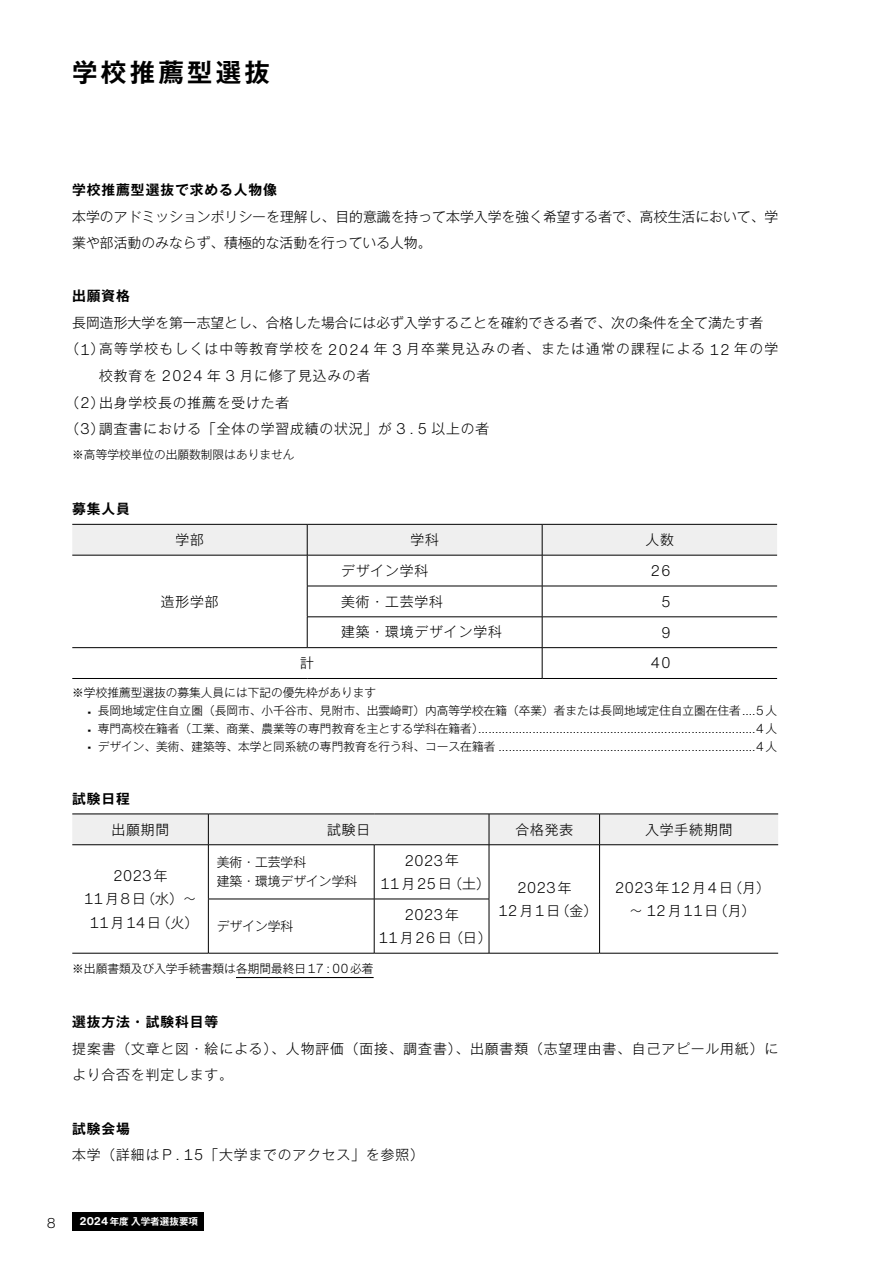
<style>
.page{position:relative;width:893px;height:1263px;background:#fff}
.page>*{position:absolute;margin:0;border:0;box-sizing:border-box;transform-origin:0 0}
.t1{font:700 25.5px "Gothic MB101 Pr 6 N De";letter-spacing:.125em;color:#000}
.t2{font:300 15.15px "Helvetica Now Text";color:#000}
.t3{font:300 14.1px "Helvetica Now Text";color:#000}
.t4{font:300 13.8px/23.4px "Gothic MB101 Pr 6 N";letter-spacing:.06em;color:#000;text-align:center}
.t5{font:300 13.8px/26.5px "Gothic MB101 Pr 6 N";color:#000}
.t6{font:300 13.8px "Gothic MB101 Pr 6 N";letter-spacing:.085em;color:#000}
.t7{font:700 13.8px "Gothic MB101 Pr 6 N De";letter-spacing:.06em;color:#000}
.t8{font:300 12.9px "Helvetica Now Text";color:#000}
.t9{font:300 12.75px/19.2px "Gothic MB101 Pr 6 N";color:#000}
.t10{font:300 11.7px "Gothic MB101 Pr 6 N";color:#000}
.t11{font:700 9.6px "Gothic MB101 Pr 6 N De";color:#fff}
.s1{font-family:"Helvetica Now Text";font-size:15.15px}
.s2{font-family:"Helvetica Now Text";font-size:12.9px}
.s3{font-size:15.15px}
.s4{font-family:"Gothic MB101 Pr 6 N";font-size:11.7px}
.s5{font-family:"Gothic MB101 Pr 6 N";font-size:13.8px}
.s6{font-family:"Helvetica Now Text";font-size:10.95px}
</style>
<div class="page">
<div style="left:72px;top:1212px;width:132px;height:18px;background:#000"></div>
<hr style="left:236px;top:977px;width:138px;height:1px;background:#000">
<div style="left:72px;top:525px;width:705px;height:30px;background:#efefef"></div>
<hr style="left:72px;top:524px;width:235px;height:1px;background:#000">
<hr style="left:307px;top:524px;width:235px;height:1px;background:#000">
<hr style="left:307px;top:524px;width:1px;height:31px;background:#000">
<hr style="left:542px;top:524px;width:235px;height:1px;background:#000">
<hr style="left:542px;top:524px;width:1px;height:31px;background:#000">
<hr style="left:72px;top:555px;width:235px;height:1px;background:#000">
<hr style="left:307px;top:555px;width:235px;height:1px;background:#000">
<hr style="left:307px;top:555px;width:1px;height:31px;background:#000">
<hr style="left:542px;top:555px;width:235px;height:1px;background:#000">
<hr style="left:542px;top:555px;width:1px;height:31px;background:#000">
<hr style="left:307px;top:586px;width:235px;height:1px;background:#000">
<hr style="left:307px;top:586px;width:1px;height:31px;background:#000">
<hr style="left:542px;top:586px;width:235px;height:1px;background:#000">
<hr style="left:542px;top:586px;width:1px;height:31px;background:#000">
<hr style="left:307px;top:616px;width:235px;height:1px;background:#000">
<hr style="left:307px;top:617px;width:1px;height:30px;background:#000">
<hr style="left:542px;top:616px;width:235px;height:1px;background:#000">
<hr style="left:542px;top:617px;width:1px;height:30px;background:#000">
<hr style="left:72px;top:647px;width:235px;height:1px;background:#000">
<hr style="left:307px;top:647px;width:235px;height:1px;background:#000">
<hr style="left:542px;top:647px;width:235px;height:1px;background:#000">
<hr style="left:542px;top:648px;width:1px;height:30px;background:#000">
<hr style="left:72px;top:678px;width:235px;height:1px;background:#000">
<hr style="left:307px;top:678px;width:235px;height:1px;background:#000">
<hr style="left:542px;top:678px;width:235px;height:1px;background:#000">
<div style="left:72px;top:815px;width:706px;height:29px;background:#efefef"></div>
<hr style="left:72px;top:814px;width:136px;height:1px;background:#000">
<hr style="left:208px;top:814px;width:166px;height:1px;background:#000">
<hr style="left:208px;top:814px;width:1px;height:30px;background:#000">
<hr style="left:374px;top:814px;width:115px;height:1px;background:#000">
<hr style="left:489px;top:814px;width:111px;height:1px;background:#000">
<hr style="left:489px;top:814px;width:1px;height:30px;background:#000">
<hr style="left:600px;top:814px;width:178px;height:1px;background:#000">
<hr style="left:599px;top:814px;width:1px;height:30px;background:#000">
<hr style="left:72px;top:844px;width:136px;height:1px;background:#000">
<hr style="left:208px;top:844px;width:166px;height:1px;background:#000">
<hr style="left:208px;top:845px;width:1px;height:54px;background:#000">
<hr style="left:374px;top:844px;width:115px;height:1px;background:#000">
<hr style="left:374px;top:845px;width:1px;height:54px;background:#000">
<hr style="left:489px;top:844px;width:111px;height:1px;background:#000">
<hr style="left:489px;top:845px;width:1px;height:54px;background:#000">
<hr style="left:600px;top:844px;width:178px;height:1px;background:#000">
<hr style="left:599px;top:845px;width:1px;height:54px;background:#000">
<hr style="left:208px;top:899px;width:166px;height:1px;background:#000">
<hr style="left:208px;top:899px;width:1px;height:54px;background:#000">
<hr style="left:374px;top:899px;width:115px;height:1px;background:#000">
<hr style="left:374px;top:899px;width:1px;height:54px;background:#000">
<hr style="left:489px;top:899px;width:1px;height:54px;background:#000">
<hr style="left:599px;top:899px;width:1px;height:54px;background:#000">
<hr style="left:72px;top:953px;width:136px;height:1px;background:#000">
<hr style="left:208px;top:953px;width:166px;height:1px;background:#000">
<hr style="left:374px;top:953px;width:115px;height:1px;background:#000">
<hr style="left:489px;top:953px;width:111px;height:1px;background:#000">
<hr style="left:600px;top:953px;width:178px;height:1px;background:#000">
<h1 class="t1" style="left:72px;top:51px;width:199px">学校推薦型選抜</h1>
<p class="t7" style="left:72px;top:178px;width:206px">学校推薦型選抜で求める人物像</p>
<p class="t5" style="left:72px;top:202px;width:708px">本学のアドミッションポリシーを理解し、目的意識を持って本学入学を強く希望する者で、高校生活において、学業や部活動のみならず、積極的な活動を行っている人物。</p>
<p class="t7" style="left:72px;top:285px;width:59px">出願資格</p>
<p class="t5" style="left:72px;top:308px;width:692px">長岡造形大学を第一志望とし、合格した場合には必ず入学することを確約できる者で、次の条件を全て満たす者</p>
<p class="t6" style="left:65px;top:338px;width:714px">（<span class="s1">1</span>）高等学校もしくは中等教育学校を <span class="s1">2024</span> 年 <span class="s1">3</span> 月卒業見込みの者、または通常の課程による <span class="s1">12</span> 年の学</p>
<p class="t4" style="left:99px;top:363px;width:273px">校教育を <span class="s1">2024</span> 年 <span class="s1">3</span> 月に修了見込みの者</p>
<p class="t4" style="left:65px;top:389px;width:225px">（<span class="s1">2</span>）出身学校長の推薦を受けた者</p>
<p class="t4" style="left:65px;top:416px;width:425px">（<span class="s1">3</span>）調査書における「全体の学習成績の状況」が <span class="s1">3.5</span> 以上の者</p>
<p class="t10" style="left:72px;top:445px;width:224px">※高等学校単位の出願数制限はありません</p>
<p class="t7" style="left:72px;top:497px;width:59px">募集人員</p>
<p class="t4" style="left:175px;top:527px;width:30px">学部</p>
<p class="t4" style="left:410px;top:527px;width:30px">学科</p>
<p class="t4" style="left:645px;top:527px;width:30px">人数</p>
<p class="t4" style="left:161px;top:588px;width:59px">造形学部</p>
<p class="t4" style="left:341px;top:558px;width:89px">デザイン学科</p>
<p class="t2" style="left:650px;top:559px;width:22px">26</p>
<p class="t4" style="left:341px;top:588px;width:103px">美術・工芸学科</p>
<p class="t2" style="left:661px;top:590px;width:11px">5</p>
<p class="t4" style="left:341px;top:619px;width:162px">建築・環境デザイン学科</p>
<p class="t2" style="left:661px;top:621px;width:11px">9</p>
<p class="t4" style="left:300px;top:650px;width:15px">計</p>
<p class="t2" style="left:650px;top:652px;width:22px">40</p>
<p class="t10" style="left:72px;top:683px;width:306px">※学校推薦型選抜の募集人員には下記の優先枠があります</p>
<p class="t10" style="left:87px;top:700px;width:692px"><span class="s1">•</span> 長岡地域定住自立圏（長岡市、小千谷市、見附市、出雲崎町）内高等学校在籍（卒業）者または長岡地域定住自立圏在住者 <span class="s2">....5</span>人</p>
<p class="t8" style="left:87px;top:718px;width:692px"><span class="s3">•</span> <span class="s4">専門高校在籍者（工業、商業、農業等の専門教育を主とする学科在籍者）</span>..................................................................................4<span class="s4">人</span></p>
<p class="t8" style="left:87px;top:736px;width:692px"><span class="s3">•</span> <span class="s4">デザイン、美術、建築等、本学と同系統の専門教育を行う科、コース在籍者</span> ............................................................................4<span class="s4">人</span></p>
<p class="t7" style="left:72px;top:787px;width:59px">試験日程</p>
<p class="t4" style="left:111px;top:816px;width:59px">出願期間</p>
<p class="t4" style="left:327px;top:816px;width:45px">試験日</p>
<p class="t4" style="left:515px;top:816px;width:59px">合格発表</p>
<p class="t4" style="left:645px;top:816px;width:89px">入学手続期間</p>
<p class="t2" style="left:113px;top:864px;width:56px">2023<span class="s5">年</span></p>
<p class="t4" style="left:84px;top:886px;width:116px"><span class="s1">11</span>月<span class="s1">8</span>日（水）～<br><span class="s1">11</span>月<span class="s1">14</span>日（火）</p>
<p class="t9" style="left:217px;top:852px;width:142px">美術・工芸学科<br>建築・環境デザイン学科</p>
<p class="t2" style="left:404px;top:849px;width:56px">2023<span class="s5">年</span></p>
<p class="t4" style="left:380px;top:871px;width:111px"><span class="s1">11</span>月<span class="s1">25</span>日（土）</p>
<p class="t2" style="left:517px;top:876px;width:56px">2023<span class="s5">年</span></p>
<p class="t4" style="left:498px;top:898px;width:101px"><span class="s1">12</span>月<span class="s1">1</span>日（金）</p>
<p class="t2" style="left:615px;top:876px;width:157px">2023<span class="s5">年</span>12<span class="s5">月</span>4<span class="s5">日（月）</span></p>
<p class="t4" style="left:629px;top:898px;width:128px">～ <span class="s1">12</span>月<span class="s1">11</span>日（月）</p>
<p class="t2" style="left:404px;top:903px;width:56px">2023<span class="s5">年</span></p>
<p class="t4" style="left:378px;top:925px;width:115px"><span class="s1">11</span>月<span class="s1">26</span> 日（日）</p>
<p class="t9" style="left:217px;top:915px;width:78px">デザイン学科</p>
<p class="t10" style="left:72px;top:959px;width:303px">※出願書類及び入学手続書類は各期間最終日<span class="s2">17:00</span>必着</p>
<p class="t7" style="left:72px;top:1010px;width:147px">選抜方法・試験科目等</p>
<p class="t4" style="left:72px;top:1034px;width:707px;line-height:26.5px;text-align:left">提案書（文章と図・絵による）、人物評価（面接、調査書）、出願書類（志望理由書、自己アピール用紙）により合否を判定します。</p>
<p class="t7" style="left:72px;top:1117px;width:59px">試験会場</p>
<p class="t4" style="left:72px;top:1142px;width:353px">本学（詳細は <span class="s1">P.15</span>「大学までのアクセス」を参照）</p>
<p class="t3" style="left:47px;top:1212px;width:10px">8</p>
<p class="t11" style="left:79px;top:1213px;width:120px"><span class="s6">2024</span>年度入学者選抜要項</p>
</div>
